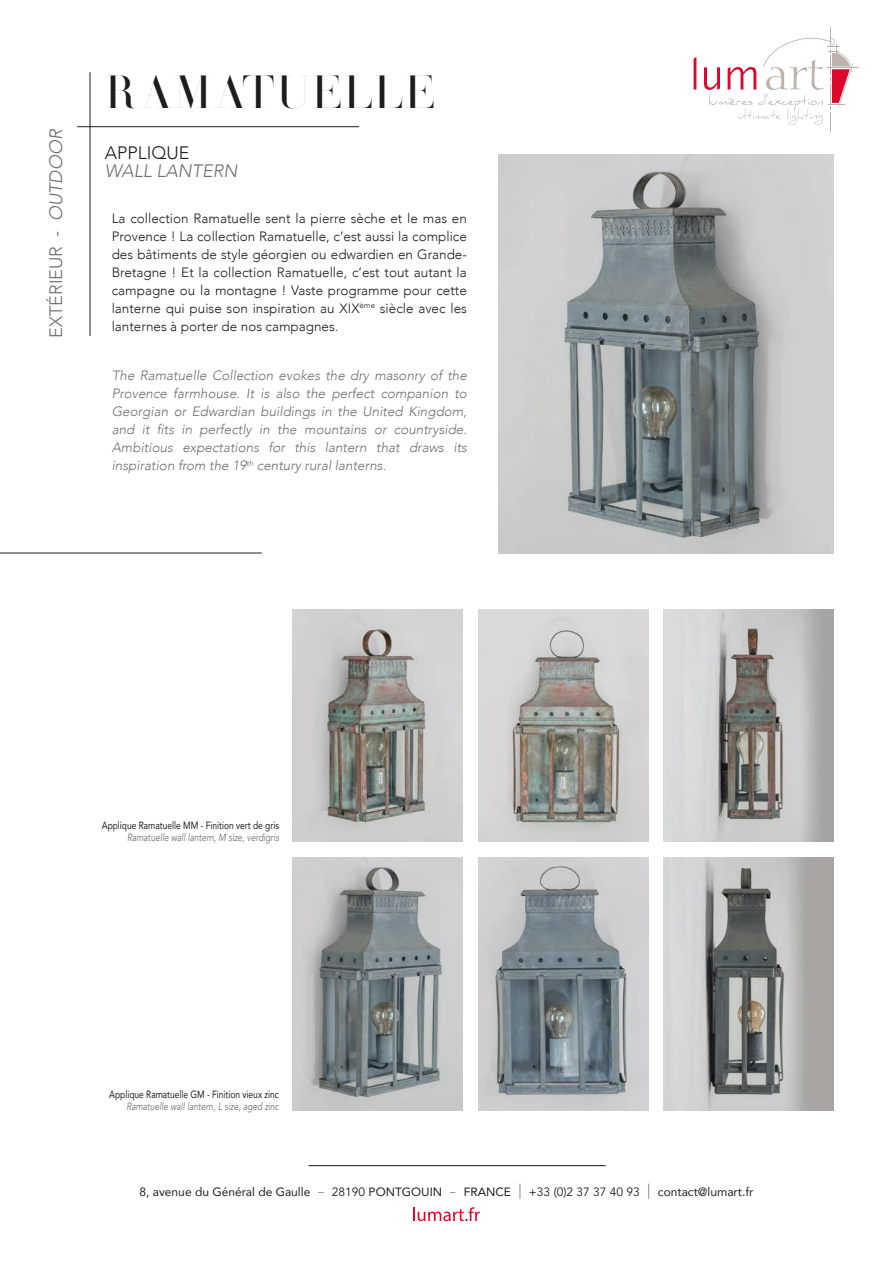
<style>
.page{position:relative;width:893px;height:1263px;background:#fff}
.page>*{position:absolute;margin:0;border:0;box-sizing:border-box;transform-origin:0 0}
.t1{font:46.5px "Henri Didot";letter-spacing:.04em;color:#1d1d1b}
.t2{font:300 18px "Avenir";color:#70706f}
.t3{font:italic 300 18px "Avenir";color:#70706f}
.t4{font:300 18px "Avenir";color:#1d1d1b}
.t5{font:300 13.5px/18px "Avenir";color:#1d1d1b;text-align:justify}
.t6{font:italic 300 13.5px/18px "Avenir";color:#70706f;text-align:justify}
.t7{font:12px "Avenir";color:#1d1d1b}
.t8{font:10.5px "Avenir";color:#1d1d1b;scale:.8 1}
.t9{font:italic 10.5px "Avenir";color:#70706f;scale:.8 1}
.s1{font-style:italic}
.s2{font-family:"Gotham";font-weight:100;font-size:21px}
.s3{font-style:inherit}
</style>
<div class="page">
<img style="left:499px;top:155px;width:334px;height:398px">
<hr style="left:77px;top:126px;width:282px;height:1px;background:#1d1d1b">
<hr style="left:0;top:553px;width:262px;height:1px;background:#1d1d1b">
<hr style="left:309px;top:1165px;width:297px;height:1px;background:#1d1d1b">
<hr style="left:90px;top:72px;width:1px;height:264px;background:#1d1d1b">
<hr style="left:827px;top:68px;width:31px;height:1px;background:#bdb2ac">
<svg style="left:694px;top:57px;width:2px;height:33px"></svg>
<svg style="left:704px;top:27px;width:149px;height:105px"></svg>
<svg style="left:413px;top:1207px;width:67px;height:14px"></svg>
<img style="left:293px;top:857px;width:170px;height:253px">
<img style="left:293px;top:609px;width:170px;height:232px">
<img style="left:663px;top:857px;width:170px;height:253px">
<img style="left:663px;top:609px;width:170px;height:232px">
<img style="left:478px;top:857px;width:170px;height:253px">
<img style="left:478px;top:609px;width:170px;height:232px">
<p class="t2" style="left:45px;top:338px;width:210px;rotate:-90deg">EXTÉRIEUR - <span class="s1">OUTDOOR</span></p>
<p class="t1" style="left:105px;top:62px;width:331px">RAMATUELLE</p>
<p class="t4" style="left:105px;top:142px;width:86px">APPLIQUE</p>
<p class="t3" style="left:105px;top:160px;width:134px">WALL LANTERN</p>
<p class="t5" style="left:112px;top:209px;width:357px">La collection Ramatuelle sent la pierre sèche et le mas en Provence ! La collection Ramatuelle, c’est aussi la complice des bâtiments de style géorgien ou edwardien en Grande-Bretagne ! Et la collection Ramatuelle, c’est tout autant la campagne ou la montagne ! Vaste programme pour cette lanterne qui puise son inspiration au XIX<sup>ème</sup> siècle avec les lanternes à porter de nos campagnes.</p>
<p class="t6" style="left:112px;top:367px;width:357px">The Ramatuelle Collection evokes the dry masonry of the Provence farmhouse. It is also the perfect companion to Georgian or Edwardian buildings in the United Kingdom, and it fits in perfectly in the mountains or countryside.<br>Ambitious expectations for this lantern that draws its inspiration from the 19<sup>th</sup> century rural lanterns.</p>
<p class="t8" style="left:102px;top:817px;width:223px">Applique Ramatuelle MM - Finition vert de gris</p>
<p class="t9" style="left:127px;top:831px;width:191px">Ramatuelle wall lantern, M size, verdigris</p>
<p class="t8" style="left:109px;top:1086px;width:214px">Applique Ramatuelle GM - Finition vieux zinc</p>
<p class="t9" style="left:126px;top:1100px;width:192px">Ramatuelle wall lantern, L size, aged zinc</p>
<p class="t7" style="left:140px;top:1182px;width:615px">8, avenue du Général de Gaulle <span class="s2">-</span> <span class="s3">28190</span> PONTGOUIN <span class="s2">-</span> FRANCE <span class="s2">l</span> +<span class="s3">33 (0)2 37 37 40 93</span> <span class="s2">l</span> contact@lumart.fr</p>
</div>
